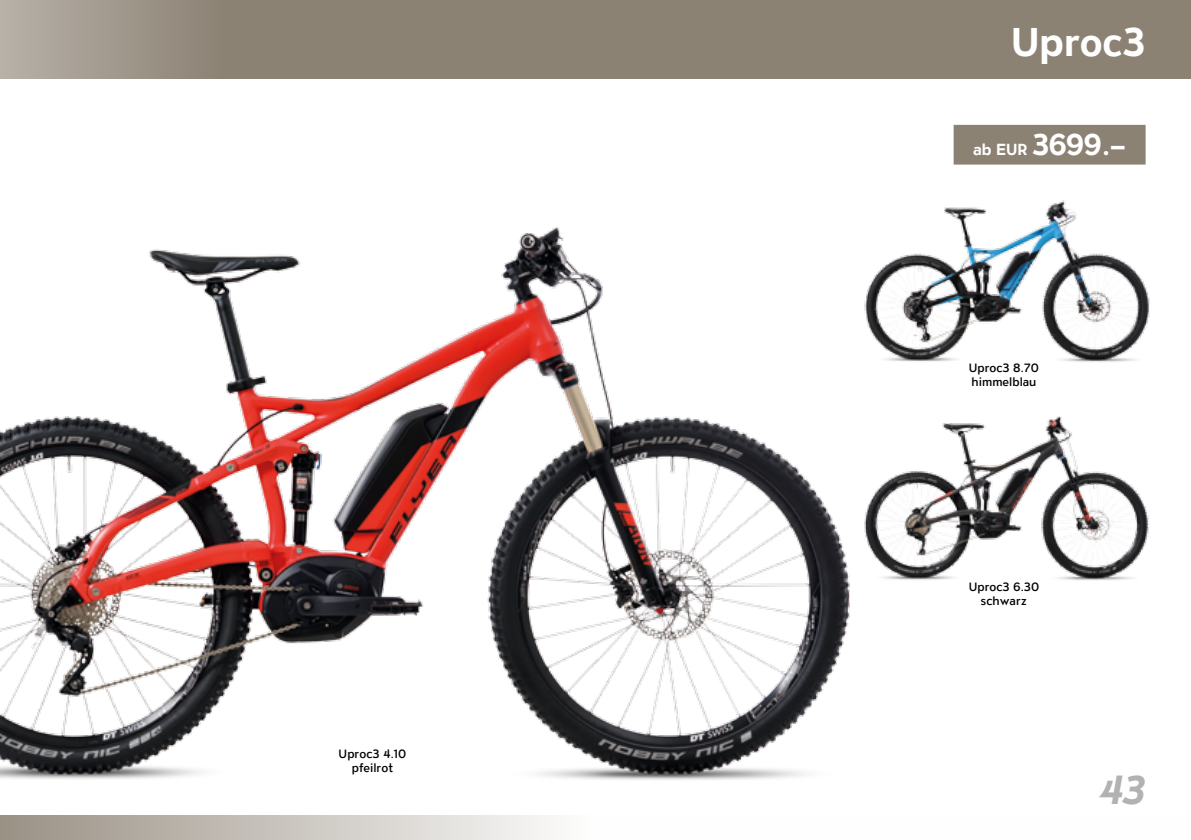
<style>
.page{position:relative;width:1191px;height:840px;background:#fff}
.page>*{position:absolute;margin:0;border:0;box-sizing:border-box;transform-origin:0 0}
.t1{font:700 40px "ATC Overlook";color:#fff}
.t2{font:italic 700 40px "ATC Overlook";color:#b3b2b2}
.t3{font:700 30px "ATC Overlook";color:#fff}
.t4{font:500 12px/14px "ATC Overlook";color:#000;text-align:center}
.s1{font-size:16px}
</style>
<div class="page">
<img style="left:870px;top:200px;width:280px;height:162px">
<img style="left:870px;top:416px;width:279px;height:164px">
<img style="left:0;top:227px;width:870px;height:553px">
<svg style="left:0;top:815px;width:551px;height:24px;background:#c7c3bc"></svg>
<div style="left:0;top:0;width:1191px;height:78px;background:#8c8274"></div>
<div style="left:954px;top:126px;width:190px;height:37px;background:#8c8274"></div>
<div style="left:953px;top:125px;width:192px;height:39px;border:2px solid #8c8274"></div>
<p class="t4" style="left:339px;top:746px;width:69px">Uproc3 4.10 pfeilrot</p>
<h1 class="t1" style="left:1011px;top:19px;width:136px">Uproc3</h1>
<h2 class="t3" style="left:973px;top:128px;width:155px"><span class="s1">ab EUR</span> 3699.–</h2>
<p class="t4" style="left:968px;top:361px;width:72px;text-align:left">Uproc3 8.70 himmelblau</p>
<p class="t4" style="left:968px;top:579px;width:72px">Uproc3 6.30 schwarz</p>
<h1 class="t2" style="left:1099px;top:766px;width:48px">43</h1>
</div>
